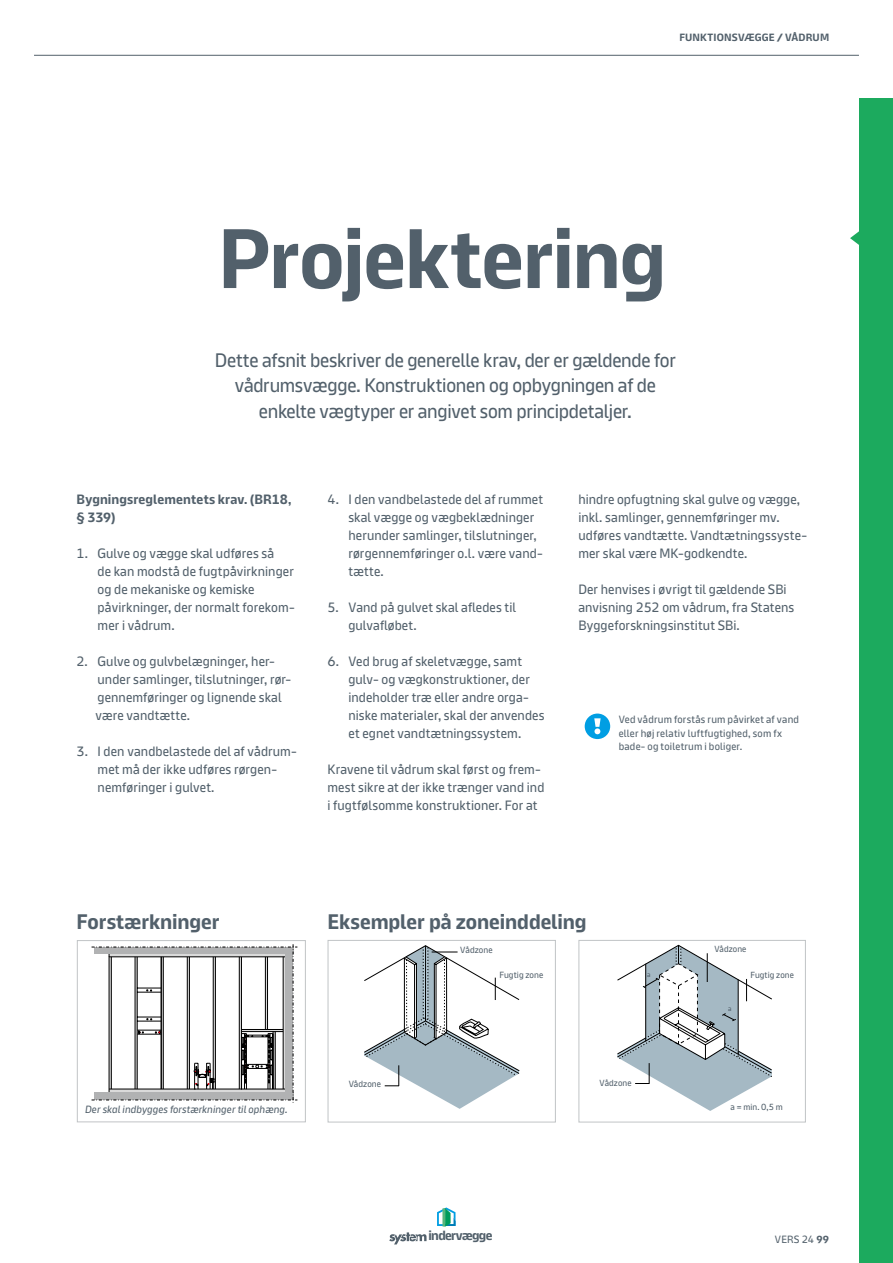
<style>
.page{position:relative;width:893px;height:1263px;background:#fff}
.page>*{position:absolute;margin:0;border:0;box-sizing:border-box;transform-origin:0 0}
.t1{font:700 84px "Knauf";letter-spacing:-.015em;color:#52606b}
.t2{font:700 21px "Knauf";letter-spacing:-.005em;color:#52606b}
.t3{font:19.5px/25.5px "Knauf";letter-spacing:-.015em;color:#52606b;text-align:center}
.t4{font:13.5px/18px "Knauf";letter-spacing:.01em;color:#52606b}
.t5{font:700 13.5px/18px "Knauf";letter-spacing:.01em;color:#52606b}
.t6{font:700 13.35px "Knauf";letter-spacing:-.05em;color:#52606b}
.t7{font:10.5px/13.5px "Knauf";letter-spacing:.02em;color:#52606b}
.t8{font:italic 10.5px "Knauf";letter-spacing:.01em;color:#52606b}
.t9{font:700 10.5px "Knauf";letter-spacing:.015em;color:#52606b}
.t10{font:9px "Knauf";letter-spacing:.005em;color:#52606b}
.t11{font:8.85px "Knauf";letter-spacing:.005em;color:#52606b}
.t12{font:6.9px "Knauf";color:#52606b}
.s1{font-weight:700}
</style>
<div class="page">
<div style="left:859px;top:98px;width:34px;height:1165px;background:#1caa5e"></div>
<svg style="left:850px;top:231px;width:9px;height:14px"></svg>
<svg style="left:437px;top:1207px;width:18px;height:20px"></svg>
<hr style="left:442px;top:1208px;width:3px;height:19px;background:#58b67c">
<svg style="left:389px;top:1232px;width:37px;height:12px"></svg>
<hr style="left:34px;top:55px;width:825px;height:1px;background:#52606b">
<svg style="left:585px;top:713px;width:25px;height:26px"></svg>
<div style="left:328px;top:940px;width:227px;height:182px;border:1px solid #c1c4c6"></div>
<svg style="left:364px;top:945px;width:156px;height:164px"></svg>
<div style="left:579px;top:940px;width:226px;height:182px;border:1px solid #c1c4c6"></div>
<svg style="left:617px;top:945px;width:155px;height:166px"></svg>
<svg style="left:92px;top:944px;width:205px;height:157px"></svg>
<div style="left:77px;top:940px;width:229px;height:182px;border:1px solid #c1c4c6"></div>
<p class="t9" style="left:679px;top:32px;width:151px">FUNKTIONSVÆGGE / VÅDRUM</p>
<h1 class="t1" style="left:218px;top:212px;width:450px">Projektering</h1>
<h3 class="t3" style="left:215px;top:347px;width:463px">Dette afsnit beskriver de generelle krav, der er gældende for vådrumsvægge. Konstruktionen og opbygningen af de enkelte vægtyper er angivet som principdetaljer.</h3>
<p class="t5" style="left:77px;top:490px;width:216px">Bygningsreglementets krav. (BR18, § 339)</p>
<p class="t4" style="left:98px;top:544px;width:199px;text-indent:-21px">1. Gulve og vægge skal udføres så<br>de kan modstå de fugtpåvirkninger og de mekaniske og kemiske påvirkninger, der normalt forekom&shy;mer i vådrum.</p>
<p class="t4" style="left:95px;top:652px;width:197px;text-indent:-19px">2. Gulve og gulvbelægninger, her&shy;under samlinger, tilslutninger, rør&shy;gennemføringer og lignende skal være vandtætte.</p>
<p class="t4" style="left:98px;top:742px;width:201px;text-indent:-21px">3. I den vandbelastede del af vådrum&shy;met må der ikke udføres rørgen&shy;nemføringer i gulvet.</p>
<p class="t4" style="left:348px;top:490px;width:196px;text-indent:-21px">4. I den vandbelastede del af rummet skal vægge og vægbeklædninger herunder samlinger, tilslutninger, rørgennemføringer o.l. være vand&shy;tætte.</p>
<p class="t4" style="left:348px;top:598px;width:169px;text-indent:-21px">5. Vand på gulvet skal afledes til gulvafløbet.</p>
<p class="t4" style="left:348px;top:652px;width:198px;text-indent:-21px">6. Ved brug af skeletvægge, samt gulv- og vægkonstruktioner, der indeholder træ eller andre orga&shy;niske materialer, skal der anvendes et egnet vandtætningssystem.</p>
<p class="t4" style="left:327px;top:760px;width:218px">Kravene til vådrum skal først og frem&shy;mest sikre at der ikke trænger vand ind i fugtfølsomme konstruktioner. For at</p>
<p class="t4" style="left:578px;top:490px;width:230px">hindre opfugtning skal gulve og vægge, inkl. samlinger, gennemføringer mv. udføres vandtætte. Vandtætningssyste&shy;mer skal være MK-godkendte.</p>
<p class="t4" style="left:578px;top:580px;width:217px">Der henvises i øvrigt til gældende SBi anvisning 252 om vådrum, fra Statens<br>Byggeforskningsinstitut SBi.</p>
<p class="t7" style="left:619px;top:713px;width:182px">Ved vådrum forstås rum påvirket af vand eller høj relativ luftfugtighed, som fx bade- og toiletrum i boliger.</p>
<h2 class="t2" style="left:77px;top:910px;width:145px">Forstærkninger</h2>
<h2 class="t2" style="left:327px;top:910px;width:261px">Eksempler på zoneinddeling</h2>
<p class="t10" style="left:460px;top:944px;width:34px">Vådzone</p>
<p class="t11" style="left:714px;top:943px;width:33px">Vådzone</p>
<p class="t10" style="left:499px;top:970px;width:46px">Fugtig zone</p>
<p class="t12" style="left:647px;top:970px;width:5px">a</p>
<p class="t11" style="left:750px;top:970px;width:45px">Fugtig zone</p>
<p class="t12" style="left:728px;top:1004px;width:5px">a</p>
<p class="t10" style="left:349px;top:1079px;width:34px">Vådzone</p>
<p class="t11" style="left:600px;top:1078px;width:33px">Vådzone</p>
<p class="t8" style="left:85px;top:1103px;width:204px">Der skal indbygges forstærkninger til ophæng.</p>
<p class="t11" style="left:731px;top:1102px;width:54px">a = min. 0,5 m</p>
<p class="t6" style="left:429px;top:1228px;width:65px">indervægge</p>
<p class="t7" style="left:775px;top:1232px;width:56px">VERS 24 <span class="s1">99</span></p>
</div>
